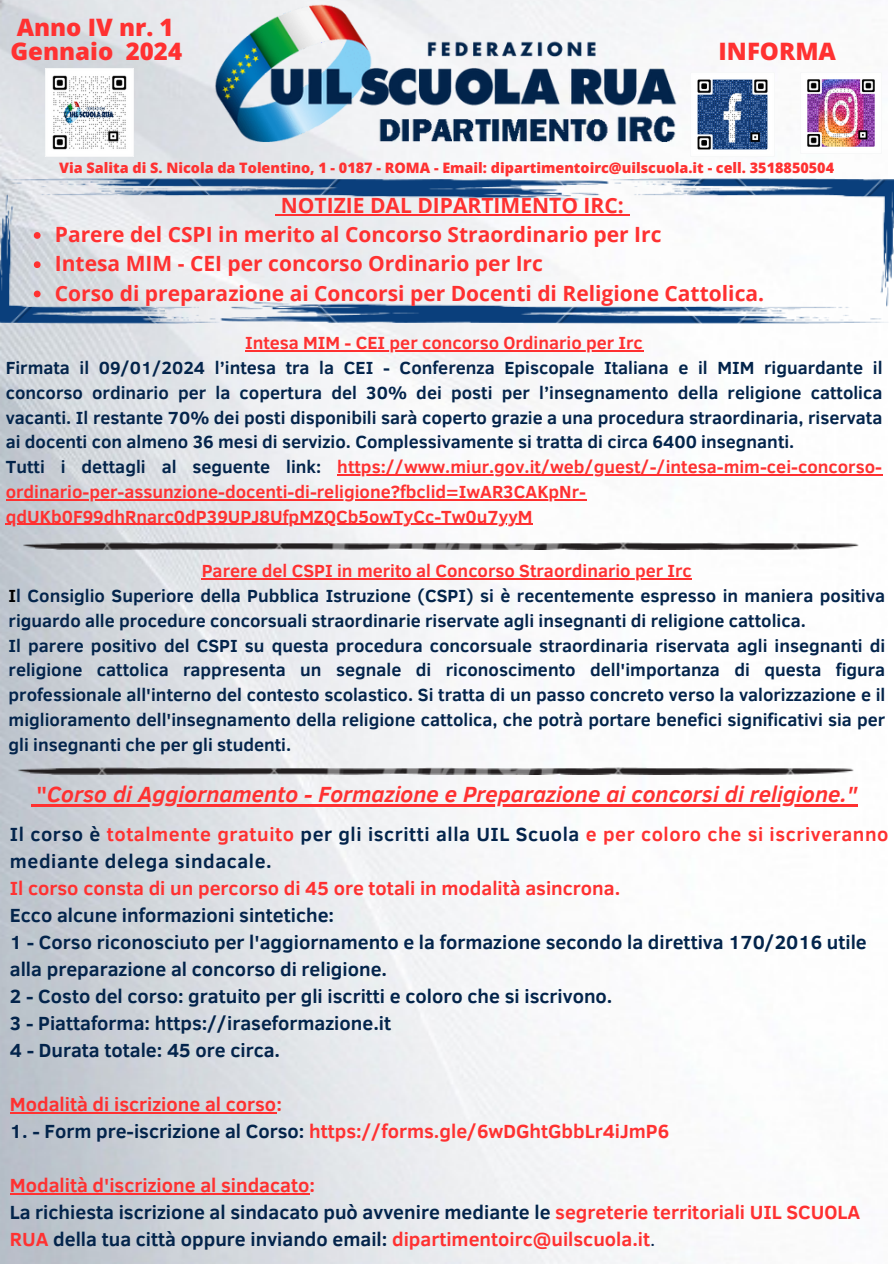
<style>
.page{position:relative;width:894px;height:1264px;background:#fff}
.page>*{position:absolute;margin:0;border:0;box-sizing:border-box;transform-origin:0 0}
.t1{font:800 24px "Open Sans";color:#ff3131}
.t2{font:italic 700 22.5px "Clear Sans";color:#ff3131}
.t3{font:700 21px "Open Sans";color:#ff3131}
.t4{font:700 19.5px/27px "Clear Sans";color:#03244b}
.t5{font:700 19.5px "Clear Sans";color:#ff3131}
.t6{font:700 19.5px/27px "Clear Sans";letter-spacing:.03em;color:#03244b}
.t7{font:700 18px/24.8px "Clear Sans";color:#03244b;text-align:justify}
.t8{font:700 18px/24.8px "Clear Sans";color:#ff3131}
.t9{font:800 14.4px "Open Sans";color:#ff3131}
.s1{color:#03244b}
.s2{color:#000}
.s3{font-style:normal}
.s4{color:#ff3131}
.s5{font-weight:400}
</style>
<div class="page">
<img style="left:0;top:0;width:883px;height:1263px">
<img style="left:203px;top:0;width:486px;height:152px">
<img style="left:0;top:178px;width:893px;height:146px">
<hr style="left:202px;top:578px;width:490px;height:1px;background:#ff3131">
<img style="left:21px;top:542px;width:859px;height:7px">
<img style="left:16px;top:767px;width:859px;height:7px">
<img style="left:46px;top:69px;width:87px;height:87px">
<img style="left:690px;top:72px;width:84px;height:84px">
<img style="left:800px;top:72px;width:81px;height:81px">
<svg style="left:31px;top:804px;width:16px;height:2px"></svg>
<hr style="left:47px;top:804px;width:810px;height:2px;background:#ff3131">
<hr style="left:10px;top:1112px;width:266px;height:1px;background:#ff3131">
<hr style="left:10px;top:1193px;width:299px;height:1px;background:#ff3131">
<hr style="left:281px;top:214px;width:342px;height:1px;background:#ff3131">
<svg style="left:34px;top:232px;width:7px;height:7px"></svg>
<svg style="left:34px;top:261px;width:7px;height:7px"></svg>
<svg style="left:34px;top:290px;width:7px;height:7px"></svg>
<hr style="left:245px;top:350px;width:398px;height:1px;background:#ff3131">
<hr style="left:337px;top:474px;width:545px;height:1px;background:#ff3131">
<hr style="left:6px;top:499px;width:580px;height:1px;background:#ff3131">
<hr style="left:6px;top:524px;width:527px;height:1px;background:#ff3131">
<p class="t1" style="left:17px;top:11px;width:158px">Anno IV nr. 1</p>
<p class="t1" style="left:10px;top:34px;width:173px">Gennaio 2024</p>
<p class="t1" style="left:718px;top:34px;width:119px">INFORMA</p>
<p class="t9" style="left:59px;top:157px;width:776px">Via Salita di S. Nicola da Tolentino, 1 - 0187 - ROMA - Email: dipartimentoirc@uilscuola.it - cell. 3518850504</p>
<p class="t3" style="left:281px;top:190px;width:344px">NOTIZIE DAL DIPARTIMENTO IRC:</p>
<p class="t3" style="left:55px;top:220px;width:608px">Parere del CSPI in merito al Concorso Straordinario per Irc</p>
<p class="t3" style="left:55px;top:249px;width:489px">Intesa MIM - CEI per concorso Ordinario per Irc</p>
<p class="t3" style="left:55px;top:278px;width:710px">Corso di preparazione ai Concorsi per Docenti di Religione Cattolica.</p>
<p class="t8" style="left:245px;top:330px;width:399px">Intesa MIM - CEI per concorso Ordinario per Irc</p>
<p class="t7" style="left:6px;top:354px;width:878px">Firmata il 09/01/2024 l’intesa tra la CEI - Conferenza Episcopale Italiana e il MIM riguardante il concorso ordinario per la copertura del 30% dei posti per l’insegnamento della religione cattolica vacanti. Il restante 70% dei posti disponibili sarà coperto grazie a una procedura straordinaria, riservata ai docenti con almeno 36 mesi di servizio. Complessivamente si tratta di circa 6400 insegnanti.</p>
<p class="t8" style="left:6px;top:453px;width:877px"><span class="s1">Tutti i dettagli al seguente link:</span> https://www.miur.gov.it/web/guest/-/intesa-mim-cei-concorso&shy;ordinario-per-assunzione-docenti-di-religione?fbclid=IwAR3CAKpNr&shy;qdUKb0F99dhRnarc0dP39UPJ8UfpMZQCb5owTyCc-Tw0u7yyM</p>
<p class="t8" style="left:202px;top:557px;width:491px">Parere del CSPI in merito al Concorso Straordinario per Irc</p>
<p class="t7" style="left:9px;top:582px;width:877px"><span class="s2">I</span>l Consiglio Superiore della Pubblica Istruzione (CSPI) si è recentemente espresso in maniera positiva riguardo alle procedure concorsuali straordinarie riservate agli insegnanti di religione cattolica.</p>
<p class="t7" style="left:9px;top:632px;width:878px">Il parere positivo del CSPI su questa procedura concorsuale straordinaria riservata agli insegnanti di religione cattolica rappresenta un segnale di riconoscimento dell'importanza di questa figura professionale all'interno del contesto scolastico. Si tratta di un passo concreto verso la valorizzazione e il miglioramento dell'insegnamento della religione cattolica, che potrà portare benefici significativi sia per gli insegnanti che per gli studenti.</p>
<p class="t2" style="left:36px;top:778px;width:822px"><span class="s3">"</span>Corso di Aggiornamento - Formazione e Preparazione ai concorsi di religione."</p>
<p class="t6" style="left:10px;top:819px;width:879px">Il corso è <span class="s4">totalmente gratuito</span> per gli iscritti alla UIL Scuola <span class="s4">e per coloro che si iscriveranno </span>mediante delega sindacale.</p>
<p class="t5" style="left:10px;top:874px;width:611px">Il corso consta di un percorso di 45 ore totali in modalità asincrona.</p>
<p class="t4" style="left:10px;top:900px;width:326px">Ecco alcune informazioni sintetiche:</p>
<p class="t4" style="left:10px;top:927px;width:858px">1 - Corso riconosciuto per l'aggiornamento e la formazione secondo la direttiva 170/2016 utile</p>
<p class="t4" style="left:10px;top:954px;width:378px">alla preparazione al concorso di religione.</p>
<p class="t4" style="left:10px;top:981px;width:604px">2 - Costo del corso: gratuito per gli iscritti e coloro che si iscrivono.</p>
<p class="t4" style="left:10px;top:1008px;width:382px">3 - Piattaforma: https://iraseformazione.it</p>
<p class="t4" style="left:10px;top:1035px;width:272px">4 - Durata totale: 45 ore circa.</p>
<p class="t5" style="left:10px;top:1090px;width:273px">Modalità di iscrizione al corso:</p>
<p class="t5" style="left:10px;top:1117px;width:660px"><span class="s1">1. - Form pre-iscrizione al Corso:</span> https://forms.gle/6wDGhtGbbLr4iJmP6</p>
<p class="t5" style="left:10px;top:1171px;width:306px">Modalità d'iscrizione al sindacato:</p>
<p class="t4" style="left:10px;top:1197px;width:851px">La richiesta iscrizione al sindacato può avvenire mediante le <span class="s4">segreterie territoriali UIL SCUOLA<br>RUA</span> della tua città oppure inviando email: <span class="s4">dipartimentoirc@uilscuola.it</span><span class="s5">.</span></p>
</div>
